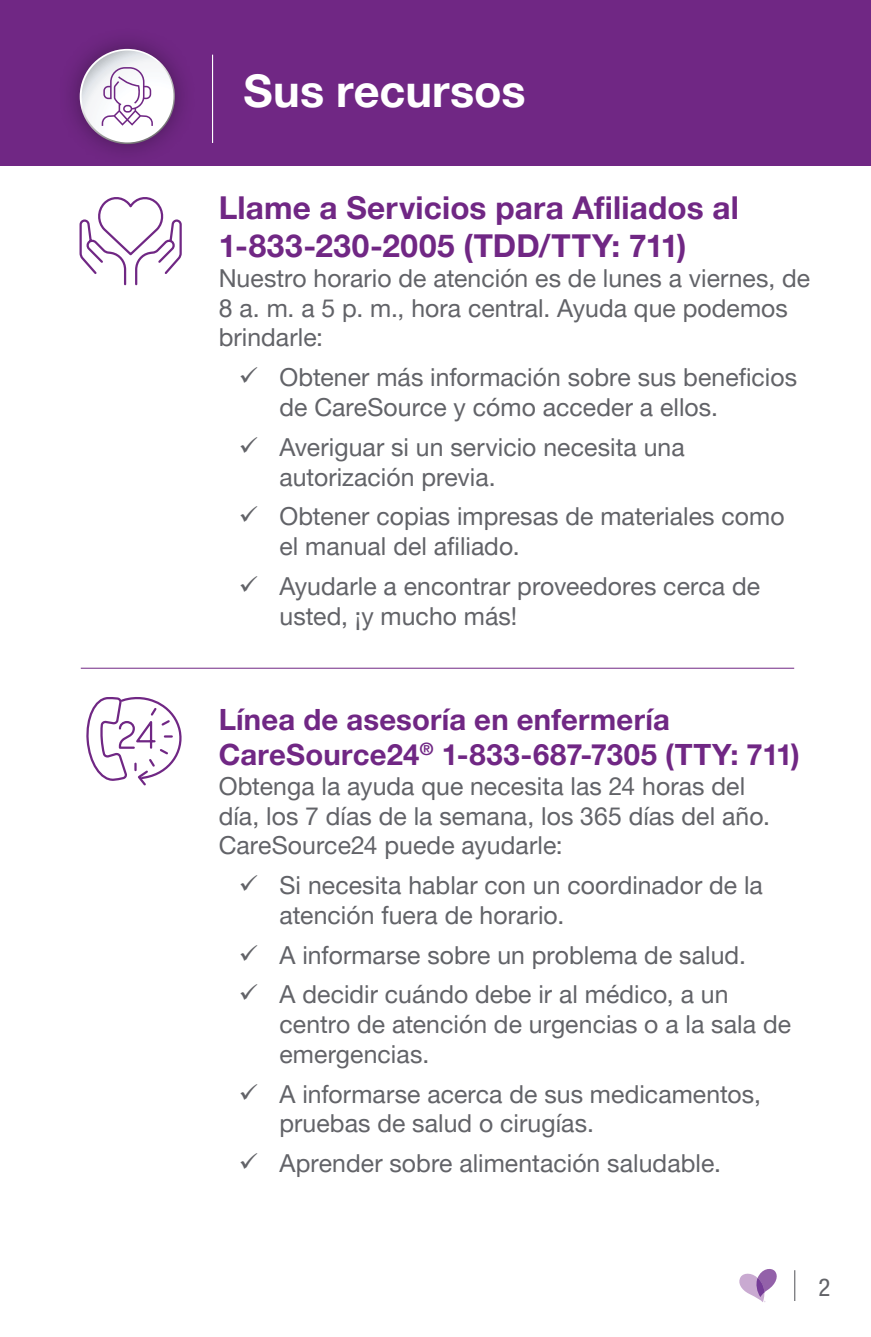
<style>
.page{position:relative;width:871px;height:1337px;background:#fff}
.page>*{position:absolute;margin:0;border:0;box-sizing:border-box;transform-origin:0 0}
.t1{font:700 45px "Helvetica Neue LT Pro";letter-spacing:.005em;color:#fff}
.t2{font:700 31.5px/37.8px "Helvetica Neue LT Pro";letter-spacing:.005em;color:#702784}
.t3{font:700 29.25px/35.1px "Helvetica Neue LT Pro";letter-spacing:.01em;color:#702784}
.t4{font:24.75px/29.7px "Helvetica Neue LT Pro";letter-spacing:.005em;color:#626368}
.t5{font:condensed 24.75px "Helvetica Neue LT Pro";color:#626368}
</style>
<div class="page">
<svg style="left:739px;top:1269px;width:38px;height:33px"></svg>
<hr style="left:794px;top:1270px;width:1px;height:31px;background:#626368">
<div style="left:0;top:0;width:871px;height:165px;background:#702784"></div>
<hr style="left:212px;top:55px;width:1px;height:88px;background:#fff">
<div style="left:57px;top:27px;width:140px;height:139px;background:#000;opacity:.35"></div>
<svg style="left:80px;top:49px;width:95px;height:95px"></svg>
<svg style="left:82px;top:51px;width:91px;height:91px;background:#f1f3f5"></svg>
<svg style="left:102px;top:67px;width:51px;height:59px;background:#e2d5e6"></svg>
<hr style="left:81px;top:668px;width:713px;height:1px;background:#702784">
<svg style="left:86px;top:697px;width:96px;height:89px"></svg>
<svg style="left:79px;top:197px;width:103px;height:89px"></svg>
<h2 class="t1" style="left:244px;top:63px;width:283px">Sus recursos</h2>
<h3 class="t2" style="left:219px;top:189px;width:521px">Llame a Servicios para Afiliados al<br>1-833-230-2005 (TDD/TTY: 711)</h3>
<p class="t4" style="left:219px;top:263px;width:593px">Nuestro horario de atención es de lunes a viernes, de<br>8 a. m. a 5 p. m., hora central. Ayuda que podemos brindarle:</p>
<p class="t4" style="left:279px;top:362px;width:519px;text-indent:-40px">✓ Obtener más información sobre sus beneficios de CareSource y cómo acceder a ellos.</p>
<p class="t4" style="left:279px;top:431px;width:407px;text-indent:-40px">✓ Averiguar si un servicio necesita una autorización previa.</p>
<p class="t4" style="left:279px;top:501px;width:507px;text-indent:-40px">✓ Obtener copias impresas de materiales como el manual del afiliado.</p>
<p class="t4" style="left:279px;top:570px;width:482px;text-indent:-40px">✓ Ayudarle a encontrar proveedores cerca de usted, ¡y mucho más!</p>
<h3 class="t3" style="left:219px;top:701px;width:583px">Línea de asesoría en enfermería<br>CareSource24<sup>®</sup> 1-833-687-7305 (TTY: 711)</h3>
<p class="t4" style="left:219px;top:770px;width:553px">Obtenga la ayuda que necesita las 24 horas del día, los 7 días de la semana, los 365 días del año.</p>
<p class="t4" style="left:219px;top:830px;width:345px">CareSource24 puede ayudarle:</p>
<p class="t4" style="left:279px;top:869px;width:485px;text-indent:-40px">✓ Si necesita hablar con un coordinador de la atención fuera de horario.</p>
<p class="t4" style="left:239px;top:939px;width:508px">✓ A informarse sobre un problema de salud.</p>
<p class="t4" style="left:279px;top:979px;width:513px;text-indent:-40px">✓ A decidir cuándo debe ir al médico, a un centro de atención de urgencias o a la sala de emergencias.</p>
<p class="t4" style="left:279px;top:1078px;width:483px;text-indent:-40px">✓ A informarse acerca de sus medicamentos, pruebas de salud o cirugías.</p>
<p class="t4" style="left:239px;top:1148px;width:484px">✓ Aprender sobre alimentación saludable.</p>
<p class="t5" style="left:818px;top:1272px;width:13px">2</p>
</div>
